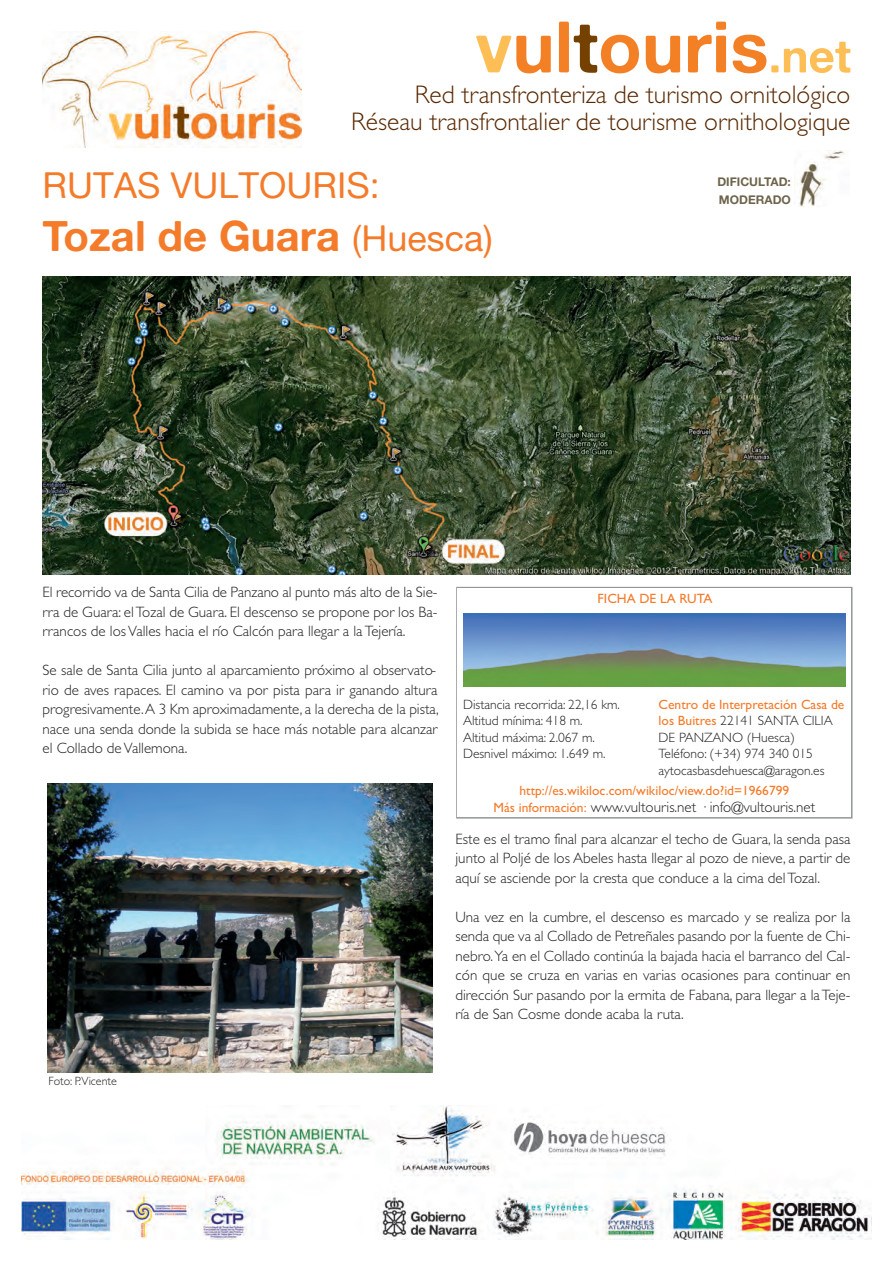
<style>
.page{position:relative;width:893px;height:1263px;background:#fff}
.page>*{position:absolute;margin:0;border:0;box-sizing:border-box;transform-origin:0 0}
.t1{font:42px "Alte Haas Grotesk.Bold";color:#f47b2a}
.t2{font:36px "Alte Haas Grotesk";color:#f47b2a}
.t3{font:300 25.5px/27px "Gill Sans";color:#592800;text-align:right}
.t4{font:300 15px/19.5px "Gill Sans";color:#231f20;text-align:justify}
.t5{font:300 13.5px/16.5px "Gill Sans";color:#231f20}
.t6{font:13.5px "Gill Sans";color:#f47b2a}
.t7{font:12px/17.2px "Alte Haas Grotesk.Bold";color:#6e644c}
.t8{font:300 12px "Gill Sans";color:#231f20}
.s1{font-family:"Alte Haas Grotesk";font-size:36px}
.s2{font-weight:400;color:#f47b2a}
.s3{font-weight:400;font-size:13.5px;color:#f47b2a}
</style>
<div class="page">
<svg style="left:456px;top:587px;width:396px;height:232px;background:#aeb0b2"></svg>
<div style="left:458px;top:588px;width:393px;height:229px;background:#fff"></div>
<img style="left:21px;top:1106px;width:851px;height:133px">
<img style="left:43px;top:276px;width:807px;height:298px">
<div style="left:463px;top:613px;width:383px;height:77px;background:linear-gradient(to right,#fff,#fff)"></div>
<img style="left:463px;top:613px;width:383px;height:73px">
<img style="left:43px;top:32px;width:259px;height:116px">
<svg style="left:476px;top:36px;width:75px;height:37px"></svg>
<svg style="left:559px;top:22px;width:80px;height:51px"></svg>
<svg style="left:646px;top:36px;width:34px;height:37px"></svg>
<svg style="left:688px;top:22px;width:38px;height:50px"></svg>
<svg style="left:733px;top:35px;width:45px;height:38px"></svg>
<svg style="left:784px;top:42px;width:66px;height:31px"></svg>
<img style="left:794px;top:151px;width:51px;height:55px">
<img style="left:47px;top:783px;width:385px;height:289px">
<h3 class="t3" style="left:351px;top:80px;width:501px">Red transfronteriza de turismo ornitológico<br>Réseau transfrontalier de tourisme ornithologique</h3>
<h2 class="t2" style="left:43px;top:164px;width:339px">RUTAS VULTOURIS:</h2>
<h1 class="t1" style="left:43px;top:210px;width:452px">Tozal de Guara <span class="s1">(Huesca)</span></h1>
<p class="t7" style="left:717px;top:173px;width:75px">DIFICULTAD:<br>MODERADO</p>
<p class="t4" style="left:43px;top:582px;width:396px">El recorrido va de Santa Cilia de Panzano al punto más alto de la Sie&shy;rra de Guara: elTozal de Guara. El descenso se propone por los Ba&shy;rrancos de losValles hacia el río Calcón para llegar a laTejería.</p>
<p class="t4" style="left:43px;top:660px;width:398px;text-align:left">Se sale de Santa Cilia junto al aparcamiento próximo al observato&shy;rio de aves rapaces. El camino va por pista para ir ganando altura progresivamente.A 3 Km aproximadamente, a la derecha de la pista, nace una senda donde la subida se hace más notable para alcanzar el Collado deVallemona.</p>
<p class="t6" style="left:598px;top:590px;width:116px">FICHA DE LA RUTA</p>
<p class="t5" style="left:463px;top:696px;width:158px">Distancia recorrida: 22,16 km.<br>Altitud mínima: 418 m.<br>Altitud máxima: 2.067 m.<br>Desnivel máximo: 1.649 m.</p>
<p class="t5" style="left:659px;top:696px;width:187px"><span class="s2">Centro de Interpretación Casa de los Buitres</span> 22141 SANTA CILIA<br>DE PANZANO (Huesca)<br>Teléfono: (+34) 974 340 015 aytocasbasdehuesca@aragon.es</p>
<p class="t6" style="left:519px;top:782px;width:271px">http://es.wikiloc.com/wikiloc/view.do?id=1966799</p>
<p class="t4" style="left:493px;top:797px;width:323px"><span class="s3">Más información:</span> www.vultouris.net · info@vultouris.net</p>
<p class="t4" style="left:455px;top:829px;width:396px">Este es el tramo final para alcanzar el techo de Guara, la senda pasa junto al Poljé de los Abeles hasta llegar al pozo de nieve, a partir de aquí se asciende por la cresta que conduce a la cima delTozal.</p>
<p class="t4" style="left:455px;top:907px;width:396px">Una vez en la cumbre, el descenso es marcado y se realiza por la senda que va al Collado de Petreñales pasando por la fuente de Chi&shy;nebro.Ya en el Collado continúa la bajada hacia el barranco del Cal&shy;cón que se cruza en varias en varias ocasiones para continuar en dirección Sur pasando por la ermita de Fabana, para llegar a laTeje&shy;ría de San Cosme donde acaba la ruta.</p>
<p class="t8" style="left:48px;top:1074px;width:70px">Foto: P.Vicente</p>
</div>
